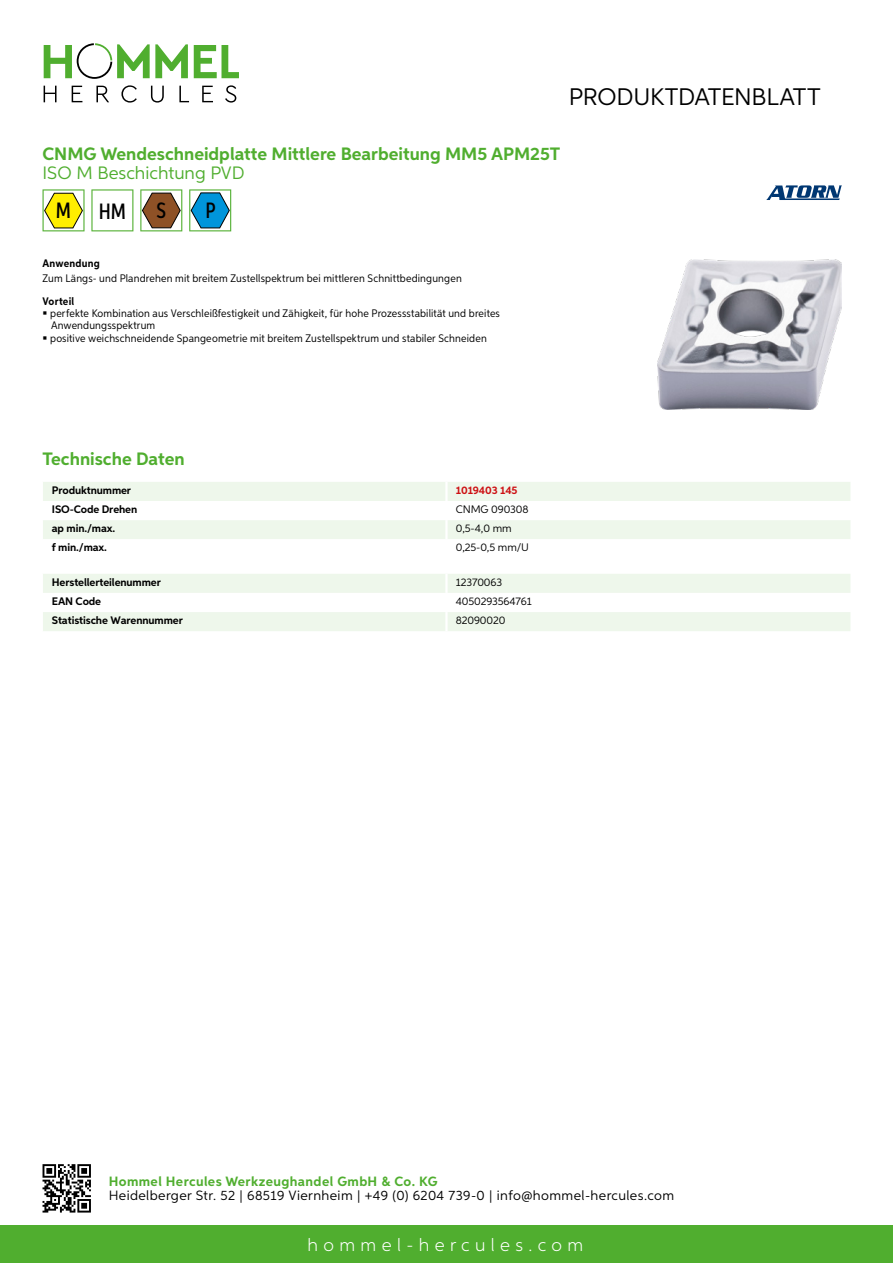
<style>
.page{position:relative;width:893px;height:1263px;background:#fff}
.page>*{position:absolute;margin:0;border:0;box-sizing:border-box;transform-origin:0 0}
.t1{font:24px "Aspira";letter-spacing:-.01em;color:#000}
.t2{font:500 22.2px "Aspira XX Nar";color:#000}
.t3{font:700 18px "Aspira";color:#50ae2f}
.t4{font:300 18px "Aspira";letter-spacing:.3em;color:#fff}
.t5{font:18px "Aspira";color:#50ae2f}
.t6{font:13.5px "Aspira";letter-spacing:.03em;color:#000}
.t7{font:700 13.5px "Aspira";letter-spacing:.03em;color:#50ae2f}
.t8{font:10.95px/12.5px "Aspira Nar";letter-spacing:.015em;color:#000}
.t9{font:700 10.95px "Aspira";letter-spacing:-.01em;color:#000}
.t10{font:10.95px "Aspira";letter-spacing:-.01em;color:#000}
.t11{font:700 10.95px "Aspira Nar";letter-spacing:.02em;color:#000}
.t12{font:700 10.95px "Aspira";letter-spacing:-.01em;color:#cd1013}
</style>
<div class="page">
<div style="left:0;top:1226px;width:893px;height:37px;background:#50ae2f"></div>
<svg style="left:43px;top:1164px;width:48px;height:48px"></svg>
<svg style="left:194px;top:45px;width:45px;height:33px"></svg>
<svg style="left:44px;top:43px;width:144px;height:36px"></svg>
<svg style="left:44px;top:86px;width:13px;height:16px"></svg>
<svg style="left:72px;top:86px;width:10px;height:16px"></svg>
<svg style="left:96px;top:86px;width:13px;height:16px"></svg>
<svg style="left:121px;top:85px;width:16px;height:18px"></svg>
<svg style="left:151px;top:86px;width:13px;height:17px"></svg>
<svg style="left:179px;top:86px;width:10px;height:16px"></svg>
<svg style="left:202px;top:86px;width:11px;height:16px"></svg>
<svg style="left:225px;top:85px;width:11px;height:18px"></svg>
<div style="left:43px;top:482px;width:807px;height:19px;background:#eef7eb"></div>
<div style="left:43px;top:520px;width:807px;height:19px;background:#eef7eb"></div>
<hr style="left:445px;top:482px;width:3px;height:19px;background:#fff">
<hr style="left:445px;top:520px;width:3px;height:19px;background:#fff">
<svg style="left:43px;top:574px;width:807px;height:57px"></svg>
<hr style="left:445px;top:612px;width:3px;height:19px;background:#fff">
<svg style="left:43px;top:189px;width:42px;height:42px"></svg>
<svg style="left:91px;top:189px;width:42px;height:42px"></svg>
<svg style="left:140px;top:189px;width:42px;height:42px"></svg>
<svg style="left:189px;top:189px;width:42px;height:42px"></svg>
<img style="left:657px;top:259px;width:185px;height:150px">
<svg style="left:766px;top:185px;width:76px;height:15px"></svg>
<h1 class="t1" style="left:569px;top:82px;width:253px">Produktdatenblatt</h1>
<h3 class="t3" style="left:43px;top:142px;width:519px">CNMG Wendeschneidplatte Mittlere Bearbeitung MM5 APM25T</h3>
<h3 class="t5" style="left:43px;top:162px;width:201px">ISO M Beschichtung PVD</h3>
<h2 class="t2" style="left:56px;top:197px;width:72px">M HM</h2>
<h2 class="t2" style="left:156px;top:197px;width:11px">S</h2>
<h2 class="t2" style="left:205px;top:197px;width:12px">P</h2>
<p class="t11" style="left:43px;top:257px;width:59px">Anwendung</p>
<p class="t8" style="left:43px;top:272px;width:421px">Zum Längs- und Plandrehen mit breitem Zustellspektrum bei mittleren Schnittbedingungen</p>
<p class="t11" style="left:43px;top:294px;width:33px">Vorteil</p>
<p class="t8" style="left:50px;top:307px;width:451px">perfekte Kombination aus Verschleißfestigkeit und Zähigkeit, für hohe Prozessstabilität und breites<br>Anwendungsspektrum<br>positive weichschneidende Spangeometrie mit breitem Zustellspektrum und stabiler Schneiden</p>
<h3 class="t3" style="left:43px;top:448px;width:144px">Technische Daten</h3>
<p class="t9" style="left:52px;top:483px;width:81px">Produktnummer</p>
<p class="t12" style="left:456px;top:483px;width:63px">1019403 145</p>
<p class="t9" style="left:52px;top:502px;width:87px">ISO-Code Drehen</p>
<p class="t10" style="left:456px;top:502px;width:74px">CN MG 090308</p>
<p class="t9" style="left:52px;top:521px;width:65px">ap min./max.</p>
<p class="t10" style="left:456px;top:522px;width:57px">0,5-4,0 mm</p>
<p class="t9" style="left:52px;top:541px;width:57px">f min./max.</p>
<p class="t10" style="left:456px;top:541px;width:73px">0,25-0,5 mm/U</p>
<p class="t9" style="left:52px;top:575px;width:111px">Herstellerteilenummer</p>
<p class="t10" style="left:456px;top:575px;width:48px">12370063</p>
<p class="t9" style="left:52px;top:594px;width:51px">EAN Code</p>
<p class="t10" style="left:456px;top:594px;width:77px">4050293564761</p>
<p class="t9" style="left:52px;top:613px;width:132px">Statistische Warennummer</p>
<p class="t10" style="left:456px;top:613px;width:51px">82090020</p>
<p class="t7" style="left:109px;top:1172px;width:330px">Hommel Hercules Werkzeughandel GmbH &amp; Co. KG</p>
<p class="t6" style="left:109px;top:1187px;width:567px">Heidelberger Str. 52 | 68519 Viernheim | +49 (0) 6204 739-0 | info@hommel-hercules.com</p>
<h3 class="t4" style="left:307px;top:1234px;width:277px">hommel-hercules.com</h3>
</div>
